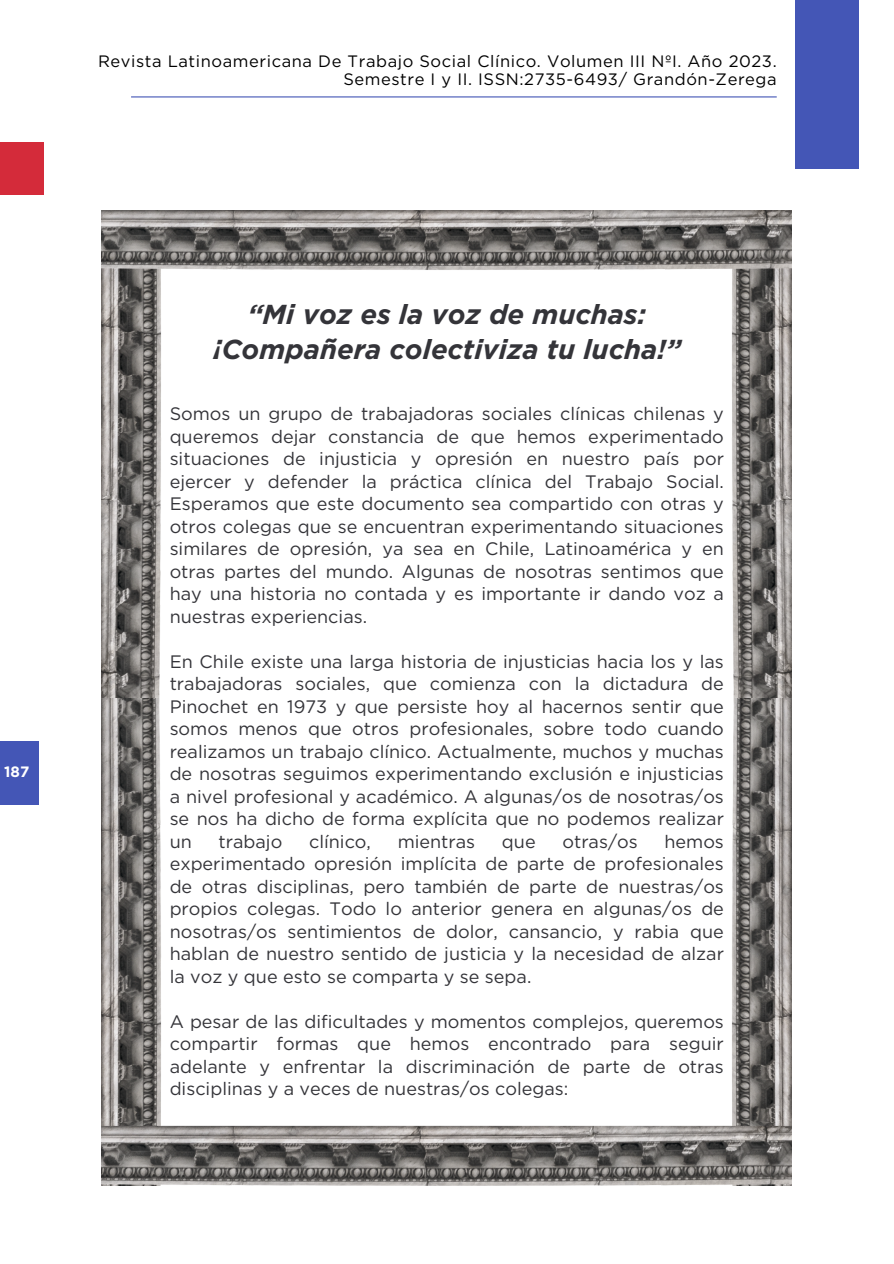
<style>
.page{position:relative;width:894px;height:1264px;background:#fff}
.page>*{position:absolute;margin:0;border:0;box-sizing:border-box;transform-origin:0 0}
.t1{font:italic 700 27.45px/34.8px "Gotham";color:#343439;text-align:center}
.t2{font:18px/22.5px "Gotham";color:#343439;text-align:justify}
.t3{font:16.5px/18px "Gotham";letter-spacing:.035em;color:#000;text-align:right}
.t4{font:700 15px "Gotham";color:#fff}
</style>
<div class="page">
<div style="left:795px;top:0;width:64px;height:168px;background:#4456b6"></div>
<div style="left:0;top:142px;width:43px;height:52px;background:#d42b3a"></div>
<div style="left:0;top:740px;width:39px;height:64px;background:#4456b6"></div>
<hr style="left:131px;top:96px;width:645px;height:1px;background:#4456b6">
<img style="left:102px;top:210px;width:689px;height:975px">
<p class="t3" style="left:98px;top:52px;width:680px">Revista Latinoamericana De Trabajo Social Clínico. Volumen III NºI. Año 2023.<br>Semestre I y II. ISSN:2735-6493/ Grandón-Zerega</p>
<p class="t4" style="left:4px;top:762px;width:27px">187</p>
<h1 class="t1" style="left:213px;top:296px;width:469px">“Mi voz es la voz de muchas: ¡Compañera colectiviza tu lucha!”</h1>
<h2 class="t2" style="left:170px;top:402px;width:555px">Somos un grupo de trabajadoras sociales clínicas chilenas y queremos dejar constancia de que hemos experimentado situaciones de injusticia y opresión en nuestro país por ejercer y defender la práctica clínica del Trabajo Social.<br>Esperamos que este documento sea compartido con otras y otros colegas que se encuentran experimentando situaciones similares de opresión, ya sea en Chile, Latinoamérica y en otras partes del mundo. Algunas de nosotras sentimos que hay una historia no contada y es importante ir dando voz a nuestras experiencias.</h2>
<h2 class="t2" style="left:170px;top:650px;width:555px">En Chile existe una larga historia de injusticias hacia los y las trabajadoras sociales, que comienza con la dictadura de Pinochet en 1973 y que persiste hoy al hacernos sentir que somos menos que otros profesionales, sobre todo cuando realizamos un trabajo clínico. Actualmente, muchos y muchas de nosotras seguimos experimentando exclusión e injusticias a nivel profesional y académico. A algunas/os de nosotras/os se nos ha dicho de forma explícita que no podemos realizar un</h2>
<h2 class="t2" style="left:218px;top:830px;width:65px">trabajo</h2>
<h2 class="t2" style="left:309px;top:830px;width:63px">clínico,</h2>
<h2 class="t2" style="left:397px;top:830px;width:79px">mientras</h2>
<h2 class="t2" style="left:502px;top:830px;width:35px">que</h2>
<h2 class="t2" style="left:562px;top:830px;width:77px">otras/os</h2>
<h2 class="t2" style="left:170px;top:830px;width:555px;text-indent:494px">hemos experimentado opresión implícita de parte de profesionales de otras disciplinas, pero también de parte de nuestras/os propios colegas. Todo lo anterior genera en algunas/os de nosotras/os sentimientos de dolor, cansancio, y rabia que hablan de nuestro sentido de justicia y la necesidad de alzar la voz y que esto se comparta y se sepa.</h2>
<h2 class="t2" style="left:170px;top:1010px;width:555px">A pesar de las dificultades y momentos complejos, queremos compartir formas que hemos encontrado para seguir adelante y enfrentar la discriminación de parte de otras disciplinas y a veces de nuestras/os colegas:</h2>
</div>
